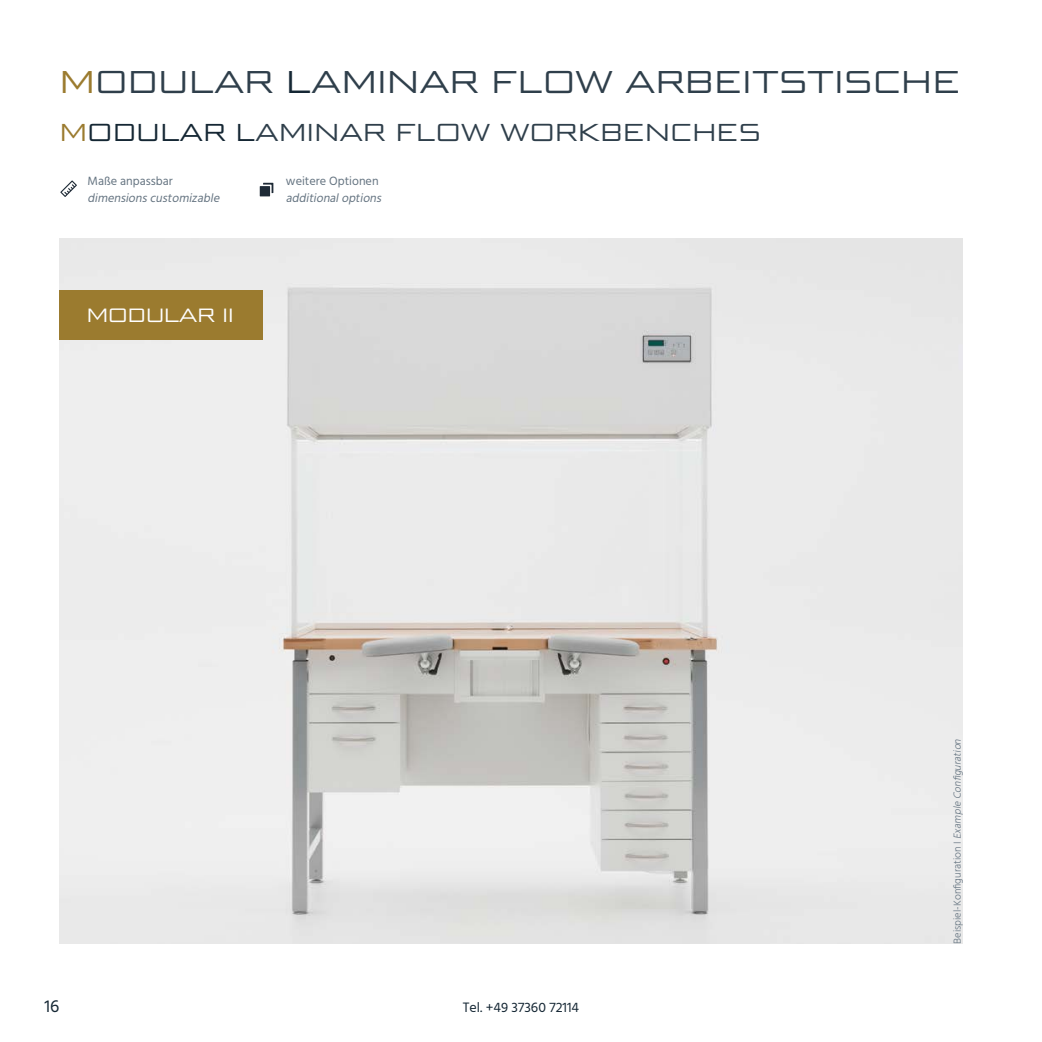
<style>
.page{position:relative;width:1042px;height:1042px;background:#fff}
.page>*{position:absolute;margin:0;border:0;box-sizing:border-box;transform-origin:0 0}
.t1{font:31.5px "Bunken Tech Sans Std Wide";letter-spacing:.02em;color:#2f3f4b}
.t2{font:24.5px "Bunken Tech Sans Std Wide";letter-spacing:.02em;color:#2f3f4b}
.t3{font:19.25px "Bunken Tech Sans Std Wide";color:#fff}
.t4{font:17.5px "Hind";color:#152734}
.t5{font:14px "Hind";color:#152734}
.t6{font:italic 12.25px "Hind";color:#657481}
.t7{font:12.25px "Hind";color:#657481}
.t8{font:300 10.5px "Hind";color:#657481}
.s1{color:#9b7b2f}
.s2{color:#152734}
.s3{font-style:italic}
</style>
<div class="page">
<img style="left:60px;top:238px;width:902px;height:705px">
<svg style="left:263px;top:183px;width:10px;height:10px"></svg>
<div style="left:260px;top:186px;width:10px;height:10px;background:#1e2a36"></div>
<svg style="left:60px;top:180px;width:17px;height:17px"></svg>
<div style="left:60px;top:290px;width:203px;height:50px;background:#9b7b2f"></div>
<h1 class="t1" style="left:60px;top:63px;width:902px"><span class="s1">M</span>ODULAR <span class="s2">L</span>AMINAR FLOW ARBEITSTISCHE</h1>
<h2 class="t2" style="left:60px;top:118px;width:703px"><span class="s1">M</span><span class="s2">ODULAR L</span>AMINAR FLOW WORKBENCHES</h2>
<p class="t7" style="left:88px;top:173px;width:87px">Maße anpassbar</p>
<p class="t6" style="left:88px;top:190px;width:136px">dimensionscustomizable</p>
<h3 class="t3" style="left:87px;top:303px;width:148px">MODULAR II</h3>
<p class="t7" style="left:286px;top:173px;width:94px">weitere Optionen</p>
<p class="t6" style="left:286px;top:190px;width:100px">additionaloptions</p>
<h3 class="t4" style="left:44px;top:994px;width:16px">16</h3>
<h3 class="t5" style="left:463px;top:998px;width:118px">Tel. +49 37360 72114</h3>
<p class="t8" style="left:950px;top:943px;width:209px;rotate:-90deg">Beispiel-Konfiguration I <span class="s3">Example Configuration</span></p>
</div>
